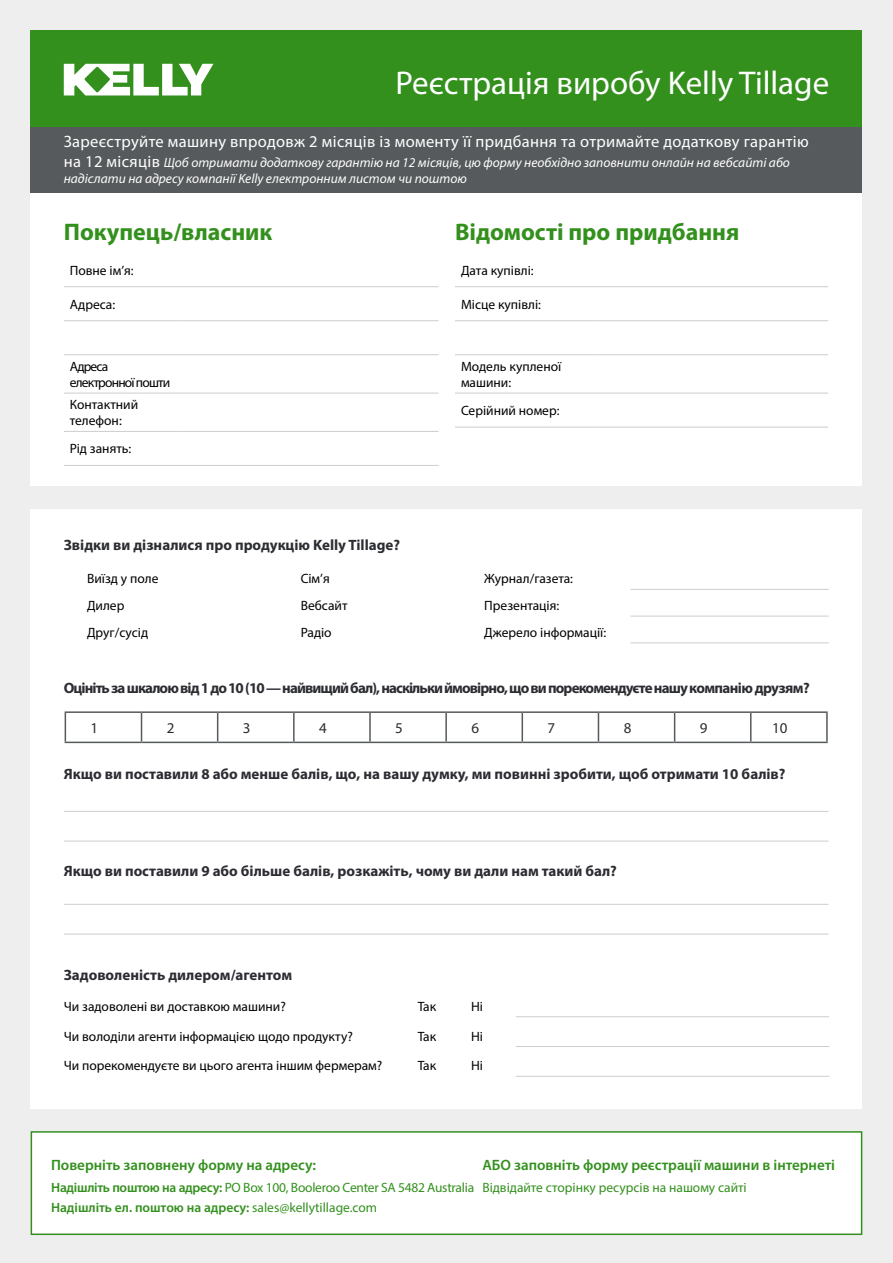
<style>
.page{position:relative;width:893px;height:1263px;background:#eeeeef}
.page>*{position:absolute;margin:0;border:0;box-sizing:border-box;transform-origin:0 0}
.t1{font:33px "Myriad Pro";color:#fff}
.t2{font:700 24px "Myriad Pro";color:#33901d}
.t3{font:16.5px "Myriad Pro";letter-spacing:.02em;color:#fff}
.t4{font:700 15px "Myriad Pro";color:#2c2d32}
.t5{font:700 15px "Myriad Pro";letter-spacing:-.06em;color:#2c2d32}
.t6{font:600 15px "Myriad Pro";color:#33901d}
.t7{font:15px "Myriad Pro";color:#2c2d32}
.t8{font:13.5px/16.2px "Myriad Pro";color:#000}
.t9{font:italic 13.5px/16.2px "Myriad Pro";color:#fff}
.t10{font:13.5px "Myriad Pro";letter-spacing:-.01em;color:#33901d}
.t11{font:600 13.5px "Myriad Pro";color:#33901d}
.t12{font:13.5px/16.2px "Myriad Pro";letter-spacing:-.06em;color:#000}
.s1{font-style:normal;font-size:16.5px}
.s2{font-weight:600}
.s3{font-weight:400}
</style>
<div class="page">
<div style="left:31px;top:509px;width:831px;height:599px;background:#fff"></div>
<hr style="left:65px;top:711px;width:77px;height:2px;background:#565a5c">
<svg style="left:65px;top:713px;width:1px;height:29px"></svg>
<hr style="left:142px;top:711px;width:76px;height:2px;background:#565a5c">
<svg style="left:141px;top:713px;width:1px;height:29px"></svg>
<hr style="left:218px;top:711px;width:76px;height:2px;background:#565a5c">
<svg style="left:217px;top:713px;width:1px;height:29px"></svg>
<hr style="left:294px;top:711px;width:76px;height:2px;background:#565a5c">
<hr style="left:293px;top:713px;width:2px;height:29px;background:#565a5c">
<hr style="left:370px;top:711px;width:76px;height:2px;background:#565a5c">
<hr style="left:369px;top:713px;width:2px;height:29px;background:#565a5c">
<hr style="left:446px;top:711px;width:76px;height:2px;background:#565a5c">
<hr style="left:445px;top:713px;width:2px;height:29px;background:#565a5c">
<hr style="left:522px;top:711px;width:76px;height:2px;background:#565a5c">
<svg style="left:522px;top:713px;width:1px;height:29px"></svg>
<hr style="left:598px;top:711px;width:77px;height:2px;background:#565a5c">
<svg style="left:598px;top:713px;width:1px;height:29px"></svg>
<hr style="left:675px;top:711px;width:76px;height:2px;background:#565a5c">
<svg style="left:674px;top:713px;width:1px;height:29px"></svg>
<hr style="left:751px;top:711px;width:77px;height:2px;background:#565a5c">
<svg style="left:750px;top:713px;width:1px;height:29px"></svg>
<hr style="left:826px;top:713px;width:2px;height:29px;background:#565a5c">
<hr style="left:65px;top:742px;width:77px;height:1px;background:#565a5c">
<hr style="left:142px;top:742px;width:76px;height:1px;background:#565a5c">
<hr style="left:218px;top:742px;width:76px;height:1px;background:#565a5c">
<hr style="left:294px;top:742px;width:76px;height:1px;background:#565a5c">
<hr style="left:370px;top:742px;width:76px;height:1px;background:#565a5c">
<hr style="left:446px;top:742px;width:76px;height:1px;background:#565a5c">
<hr style="left:522px;top:742px;width:76px;height:1px;background:#565a5c">
<hr style="left:598px;top:742px;width:77px;height:1px;background:#565a5c">
<hr style="left:675px;top:742px;width:76px;height:1px;background:#565a5c">
<hr style="left:751px;top:742px;width:77px;height:1px;background:#565a5c">
<div style="left:31px;top:30px;width:831px;height:456px;background:#fff"></div>
<div style="left:31px;top:30px;width:831px;height:98px;background:#33901d"></div>
<svg style="left:64px;top:64px;width:149px;height:31px"></svg>
<hr style="left:455px;top:286px;width:142px;height:1px;background:#cccdce">
<hr style="left:597px;top:286px;width:231px;height:1px;background:#cccdce">
<hr style="left:455px;top:320px;width:142px;height:1px;background:#cccdce">
<hr style="left:597px;top:320px;width:231px;height:1px;background:#cccdce">
<hr style="left:455px;top:354px;width:142px;height:1px;background:#cccdce">
<hr style="left:597px;top:354px;width:231px;height:1px;background:#cccdce">
<hr style="left:455px;top:393px;width:142px;height:1px;background:#cccdce">
<hr style="left:597px;top:393px;width:231px;height:1px;background:#cccdce">
<hr style="left:455px;top:427px;width:142px;height:1px;background:#cccdce">
<hr style="left:597px;top:427px;width:231px;height:1px;background:#cccdce">
<hr style="left:64px;top:286px;width:114px;height:1px;background:#cccdce">
<hr style="left:178px;top:286px;width:261px;height:1px;background:#cccdce">
<hr style="left:64px;top:320px;width:114px;height:1px;background:#cccdce">
<hr style="left:178px;top:320px;width:261px;height:1px;background:#cccdce">
<hr style="left:64px;top:354px;width:114px;height:1px;background:#cccdce">
<hr style="left:178px;top:354px;width:261px;height:1px;background:#cccdce">
<hr style="left:64px;top:393px;width:114px;height:1px;background:#cccdce">
<hr style="left:178px;top:393px;width:261px;height:1px;background:#cccdce">
<hr style="left:64px;top:431px;width:114px;height:1px;background:#cccdce">
<hr style="left:178px;top:431px;width:261px;height:1px;background:#cccdce">
<hr style="left:64px;top:465px;width:114px;height:1px;background:#cccdce">
<hr style="left:178px;top:465px;width:261px;height:1px;background:#cccdce">
<hr style="left:630px;top:589px;width:199px;height:1px;background:#cccdce">
<hr style="left:630px;top:616px;width:199px;height:1px;background:#cccdce">
<hr style="left:630px;top:642px;width:199px;height:1px;background:#cccdce">
<div style="left:31px;top:127px;width:831px;height:66px;background:#565a5c"></div>
<div style="left:31px;top:1131px;width:831px;height:104px;background:#fff;border:2px solid #33901d"></div>
<hr style="left:64px;top:904px;width:764px;height:1px;background:#cccdce">
<hr style="left:64px;top:934px;width:764px;height:1px;background:#cccdce">
<hr style="left:516px;top:1016px;width:313px;height:1px;background:#cccdce">
<hr style="left:516px;top:1046px;width:313px;height:1px;background:#cccdce">
<hr style="left:516px;top:1076px;width:313px;height:1px;background:#cccdce">
<hr style="left:64px;top:811px;width:764px;height:1px;background:#cccdce">
<hr style="left:64px;top:841px;width:764px;height:1px;background:#cccdce">
<p class="t1" style="left:396px;top:62px;width:435px">Реєстрація виробу Kelly Tillage</p>
<p class="t3" style="left:64px;top:132px;width:746px">Зареєструйте машину впродовж 2 місяців із моменту її придбання та отримайте додаткову гарантію</p>
<p class="t9" style="left:64px;top:154px;width:728px"><span class="s1">на 12 місяців</span> Щоб отримати додаткову гарантію на 12 місяців, цю форму необхідно заповнити онлайн на вебсайті або надіслати на адресу компанії Kelly електронним листом чи поштою</p>
<p class="t2" style="left:64px;top:217px;width:210px">Покупець/власник</p>
<p class="t8" style="left:70px;top:262px;width:65px">Повне ім’я:</p>
<p class="t8" style="left:70px;top:296px;width:47px">Адреса:</p>
<p class="t12" style="left:70px;top:358px;width:102px">Адреса електронної пошти</p>
<p class="t8" style="left:70px;top:396px;width:70px">Контактний телефон:</p>
<p class="t8" style="left:70px;top:441px;width:63px">Рід занять:</p>
<p class="t4" style="left:64px;top:535px;width:338px">Звідки ви дізналися про продукцію Kelly Tillage?</p>
<p class="t8" style="left:87px;top:570px;width:73px">Виїзд у поле</p>
<p class="t8" style="left:87px;top:597px;width:39px">Дилер</p>
<p class="t8" style="left:87px;top:624px;width:63px">Друг/сусід</p>
<p class="t8" style="left:301px;top:570px;width:31px">Сім’я</p>
<p class="t8" style="left:301px;top:597px;width:48px">Вебсайт</p>
<p class="t8" style="left:301px;top:624px;width:33px">Радіо</p>
<p class="t2" style="left:455px;top:217px;width:286px">Відомості про придбання</p>
<p class="t8" style="left:461px;top:262px;width:74px">Дата купівлі:</p>
<p class="t8" style="left:461px;top:296px;width:82px">Місце купівлі:</p>
<p class="t8" style="left:461px;top:358px;width:102px">Модель купленої машини:</p>
<p class="t8" style="left:461px;top:402px;width:100px">Серійний номер:</p>
<p class="t8" style="left:484px;top:570px;width:90px">Журнал/газета:</p>
<p class="t8" style="left:484px;top:597px;width:77px">Презентація:</p>
<p class="t8" style="left:484px;top:624px;width:123px">Джерело інформації:</p>
<p class="t5" style="left:64px;top:678px;width:747px">Оцініть за шкалою від 1 до 10 (10 — найвищий бал), наскільки ймовірно, що ви порекомендуєте нашу компанію друзям?</p>
<p class="t7" style="left:91px;top:719px;width:9px">1</p>
<p class="t7" style="left:167px;top:719px;width:9px">2</p>
<p class="t7" style="left:243px;top:719px;width:9px">3</p>
<p class="t7" style="left:319px;top:719px;width:9px">4</p>
<p class="t7" style="left:395px;top:719px;width:9px">5</p>
<p class="t7" style="left:471px;top:719px;width:9px">6</p>
<p class="t7" style="left:548px;top:719px;width:9px">7</p>
<p class="t7" style="left:624px;top:719px;width:9px">8</p>
<p class="t7" style="left:700px;top:719px;width:9px">9</p>
<p class="t7" style="left:772px;top:719px;width:17px">10</p>
<p class="t4" style="left:64px;top:765px;width:723px">Якщо ви поставили 8 або менше балів, що, на вашу думку, ми повинні зробити, щоб отримати 10 балів?</p>
<p class="t4" style="left:64px;top:861px;width:555px">Якщо ви поставили 9 або більше балів, розкажіть, чому ви дали нам такий бал?</p>
<p class="t4" style="left:64px;top:965px;width:230px">Задоволеність дилером/агентом</p>
<p class="t8" style="left:64px;top:998px;width:224px">Чи задоволені ви доставкою машини?</p>
<p class="t8" style="left:418px;top:998px;width:20px">Так</p>
<p class="t8" style="left:471px;top:998px;width:13px">Ні</p>
<p class="t8" style="left:64px;top:1028px;width:291px">Чи володіли агенти інформацією щодо продукту?</p>
<p class="t8" style="left:418px;top:1028px;width:20px">Так</p>
<p class="t8" style="left:471px;top:1028px;width:13px">Ні</p>
<p class="t8" style="left:64px;top:1057px;width:320px">Чи порекомендуєте ви цього агента іншим фермерам?</p>
<p class="t8" style="left:418px;top:1057px;width:20px">Так</p>
<p class="t8" style="left:471px;top:1057px;width:13px">Ні</p>
<p class="t6" style="left:51px;top:1156px;width:266px">Поверніть заповнену форму на адресу:</p>
<p class="t6" style="left:482px;top:1156px;width:354px">АБО заповніть форму реєстрації машини в інтернеті</p>
<p class="t10" style="left:482px;top:1179px;width:266px">Відвідайте сторінку ресурсів на нашому сайті</p>
<p class="t10" style="left:51px;top:1179px;width:424px"><span class="s2">Надішліть поштою на адресу:</span> PO Box 100, Booleroo Center SA 5482 Australia</p>
<p class="t11" style="left:51px;top:1199px;width:328px">Надішліть ел. поштою на адресу: <span class="s3">sales@kellytillage.com</span></p>
</div>
